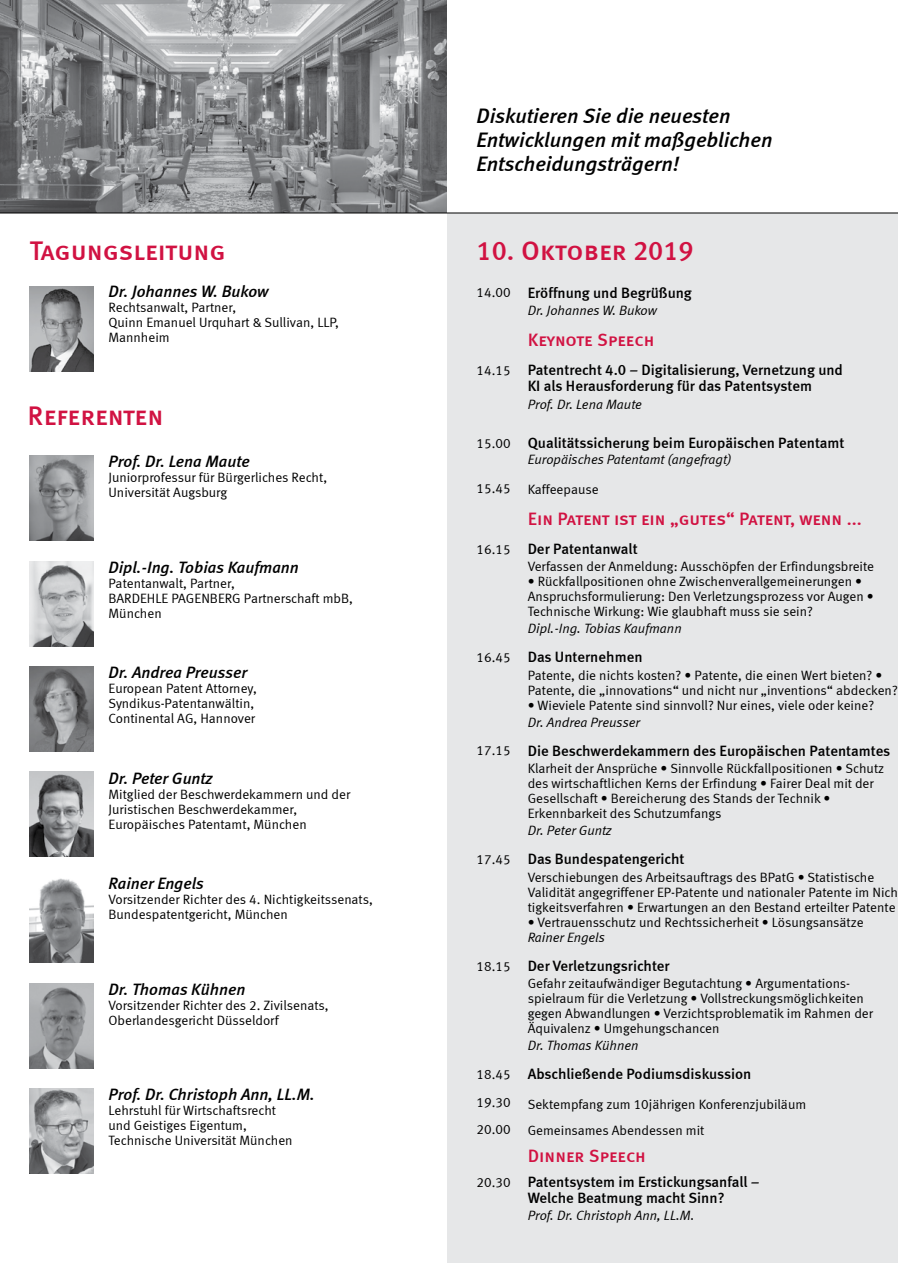
<style>
.page{position:relative;width:898px;height:1263px;background:#fff}
.page>*{position:absolute;margin:0;border:0;box-sizing:border-box;transform-origin:0 0}
.t1{font:27px "Meta Medium LF Caps";color:#d11242}
.t2{font:italic 21px/24px "Meta Medium LF";color:#000}
.t3{font:18px "Meta Medium LF Caps";letter-spacing:-.005em;color:#d11242}
.t4{font:italic 16.5px "Meta Medium LF";color:#000}
.t5{font:15px/16.5px "Meta Medium LF";color:#000}
.t6{font:13.5px/15px "Meta Normal LF";color:#000}
.t7{font:italic 13.5px "Meta Normal LF";color:#000}
.s1{font-style:italic}
</style>
<div class="page">
<div style="left:446px;top:213px;width:451px;height:1050px;background:#e6e7e8"></div>
<img style="left:0;top:0;width:446px;height:213px">
<hr style="left:0;top:213px;width:897px;height:1px;background:#000">
<img style="left:30px;top:286px;width:64px;height:85px">
<img style="left:30px;top:455px;width:64px;height:85px">
<img style="left:30px;top:561px;width:64px;height:85px">
<img style="left:30px;top:878px;width:64px;height:85px">
<img style="left:30px;top:667px;width:64px;height:85px">
<img style="left:30px;top:772px;width:64px;height:85px">
<img style="left:30px;top:983px;width:64px;height:85px">
<img style="left:30px;top:1089px;width:64px;height:85px">
<h1 class="t1" style="left:30px;top:235px;width:197px">Tagungsleitung</h1>
<p class="t4" style="left:108px;top:282px;width:161px">Dr. Johannes W. Bukow</p>
<p class="t6" style="left:108px;top:300px;width:232px">Rechtsanwalt, Partner,<br>Quinn Emanuel Urquhart &amp; Sullivan, LLP,<br>Mannheim</p>
<h1 class="t1" style="left:28px;top:400px;width:137px">Referenten</h1>
<p class="t4" style="left:108px;top:451px;width:143px">Prof. Dr. Lena Maute</p>
<p class="t6" style="left:108px;top:470px;width:220px">Juniorprofessur für Bürgerliches Recht,<br>Universität Augsburg</p>
<p class="t4" style="left:108px;top:557px;width:192px">Dipl.-Ing. Tobias Kaufmann</p>
<p class="t6" style="left:108px;top:575px;width:246px">Patentanwalt, Partner,<br>BARDEHLE PAGENBERG Partnerschaft mbB,<br>München</p>
<p class="t4" style="left:108px;top:662px;width:140px">Dr. Andrea Preusser</p>
<p class="t6" style="left:108px;top:681px;width:150px">European Patent Attorney,<br>Syndikus-Patentanwältin,<br>Continental AG, Hannover</p>
<p class="t4" style="left:108px;top:768px;width:105px">Dr. Peter Guntz</p>
<p class="t6" style="left:108px;top:786px;width:243px">Mitglied der Beschwerdekammern und der<br>Juristischen Beschwerdekammer,<br>Europäisches Patentamt, München</p>
<p class="t4" style="left:108px;top:873px;width:97px">Rainer Engels</p>
<p class="t6" style="left:108px;top:892px;width:266px">Vorsitzender Richter des 4. Nichtigkeitssenats,<br>Bundespatentgericht, München</p>
<p class="t4" style="left:108px;top:979px;width:138px">Dr. Thomas Kühnen</p>
<p class="t6" style="left:108px;top:997px;width:221px">Vorsitzender Richter des 2. Zivilsenats,<br>Oberlandesgericht Düsseldorf</p>
<p class="t4" style="left:108px;top:1085px;width:208px">Prof. Dr. Christoph Ann, LL.M.</p>
<p class="t6" style="left:108px;top:1103px;width:185px">Lehrstuhl für Wirtschaftsrecht und Geistiges Eigentum,<br>Technische Universität München</p>
<h2 class="t2" style="left:476px;top:103px;width:297px">Diskutieren Sie die neuesten<br>Entwicklungen mit maßgeblichen<br>Entscheidungsträgern!</h2>
<h1 class="t1" style="left:476px;top:235px;width:218px">10. Oktober 2019</h1>
<p class="t5" style="left:527px;top:284px;width:166px">Eröffnung und Begrüßung</p>
<p class="t7" style="left:527px;top:302px;width:131px">Dr. Johannes W. Bukow</p>
<h3 class="t3" style="left:527px;top:329px;width:128px">Keynote Speech</h3>
<p class="t5" style="left:527px;top:361px;width:316px">Patentrecht 4.0 <span class="s1">−</span> Digitalisierung, Vernetzung und<br>KI als Herausforderung für das Patentsystem</p>
<p class="t7" style="left:527px;top:396px;width:116px">Prof. Dr. Lena Maute</p>
<p class="t5" style="left:527px;top:435px;width:318px">Qualitätssicherung beim Europäischen Patentamt</p>
<p class="t7" style="left:527px;top:451px;width:205px">Europäisches Patentamt (angefragt)</p>
<p class="t6" style="left:527px;top:481px;width:72px">Kaffeepause</p>
<h3 class="t3" style="left:527px;top:508px;width:335px">Ein Patent ist ein „gutes“ Patent, wenn ...</h3>
<p class="t5" style="left:527px;top:540px;width:111px">Der Patentanwalt</p>
<p class="t6" style="left:527px;top:559px;width:348px">Verfassen der Anmeldung: Ausschöpfen der Erfindungsbreite</p>
<p class="t6" style="left:527px;top:574px;width:347px">• Rückfallpositionen ohne Zwischenverallgemeinerungen •<br>Anspruchsformulierung: Den Verletzungsprozess vor Augen •<br>Technische Wirkung: Wie glaubhaft muss sie sein?</p>
<p class="t7" style="left:527px;top:621px;width:155px">Dipl.-Ing. Tobias Kaufmann</p>
<p class="t5" style="left:527px;top:649px;width:116px">Das Unternehmen</p>
<p class="t6" style="left:527px;top:667px;width:371px">Patente, die nichts kosten? • Patente, die einen Wert bieten? •<br>Patente, die „innovations“ und nicht nur „inventions“ abdecken?</p>
<p class="t6" style="left:527px;top:697px;width:348px">• Wieviele Patente sind sinnvoll? Nur eines, viele oder keine?</p>
<p class="t7" style="left:527px;top:714px;width:114px">Dr. Andrea Preusser</p>
<p class="t5" style="left:527px;top:742px;width:364px">Die Beschwerdekammern des Europäischen Patentamtes</p>
<p class="t6" style="left:527px;top:761px;width:358px">Klarheit der Ansprüche • Sinnvolle Rückfallpositionen • Schutz des wirtschaftlichen Kerns der Erfindung • Fairer Deal mit der Gesellschaft • Bereicherung des Stands der Technik • Erkennbarkeit des Schutzumfangs</p>
<p class="t7" style="left:527px;top:823px;width:85px">Dr. Peter Guntz</p>
<p class="t5" style="left:527px;top:851px;width:158px">Das Bundespatengericht</p>
<p class="t6" style="left:527px;top:869px;width:371px">Verschiebungen des Arbeitsauftrags des BPatG • Statistische<br>Validität angegriffener EP-Patente und nationaler Patente im Nich tigkeitsverfahren • Erwartungen an den Bestand erteilter Patente</p>
<p class="t6" style="left:527px;top:914px;width:337px">• Vertrauensschutz und Rechtssicherheit • Lösungsansätze</p>
<p class="t7" style="left:527px;top:929px;width:79px">Rainer Engels</p>
<p class="t5" style="left:527px;top:957px;width:143px">Der Verletzungsrichter</p>
<p class="t6" style="left:527px;top:976px;width:347px">Gefahr zeitaufwändiger Begutachtung • Argumentations&shy;spielraum für die Verletzung • Vollstreckungsmöglichkeiten gegen Abwandlungen • Verzichtsproblematik im Rahmen der Äquivalenz • Umgehungschancen</p>
<p class="t7" style="left:527px;top:1037px;width:112px">Dr. Thomas Kühnen</p>
<p class="t5" style="left:527px;top:1066px;width:225px">Abschließende Podiumsdiskussion</p>
<p class="t6" style="left:527px;top:1090px;width:280px;line-height:26.5px">Sektempfang zum 10jährigen Konferenzjubiläum<br>Gemeinsames Abendessen mit</p>
<h3 class="t3" style="left:527px;top:1145px;width:120px">Dinner Speech</h3>
<p class="t5" style="left:527px;top:1173px;width:233px">Patentsystem im Erstickungsanfall <span class="s1">−<br></span>Welche Beatmung macht Sinn?</p>
<p class="t7" style="left:527px;top:1208px;width:168px">Prof. Dr. Christoph Ann, LL.M.</p>
<p class="t6" style="left:476px;top:285px;width:35px">14.00</p>
<p class="t6" style="left:476px;top:363px;width:35px">14.15</p>
<p class="t6" style="left:476px;top:436px;width:35px">15.00</p>
<p class="t6" style="left:476px;top:481px;width:35px">15.45</p>
<p class="t6" style="left:476px;top:541px;width:35px">16.15</p>
<p class="t6" style="left:476px;top:649px;width:35px">16.45</p>
<p class="t6" style="left:476px;top:742px;width:35px">17.15</p>
<p class="t6" style="left:476px;top:852px;width:35px">17.45</p>
<p class="t6" style="left:476px;top:958px;width:35px">18.15</p>
<p class="t6" style="left:476px;top:1060px;width:35px;line-height:28.5px">18.45<br>19.30</p>
<p class="t6" style="left:476px;top:1122px;width:35px">20.00</p>
<p class="t6" style="left:476px;top:1174px;width:35px">20.30</p>
</div>
